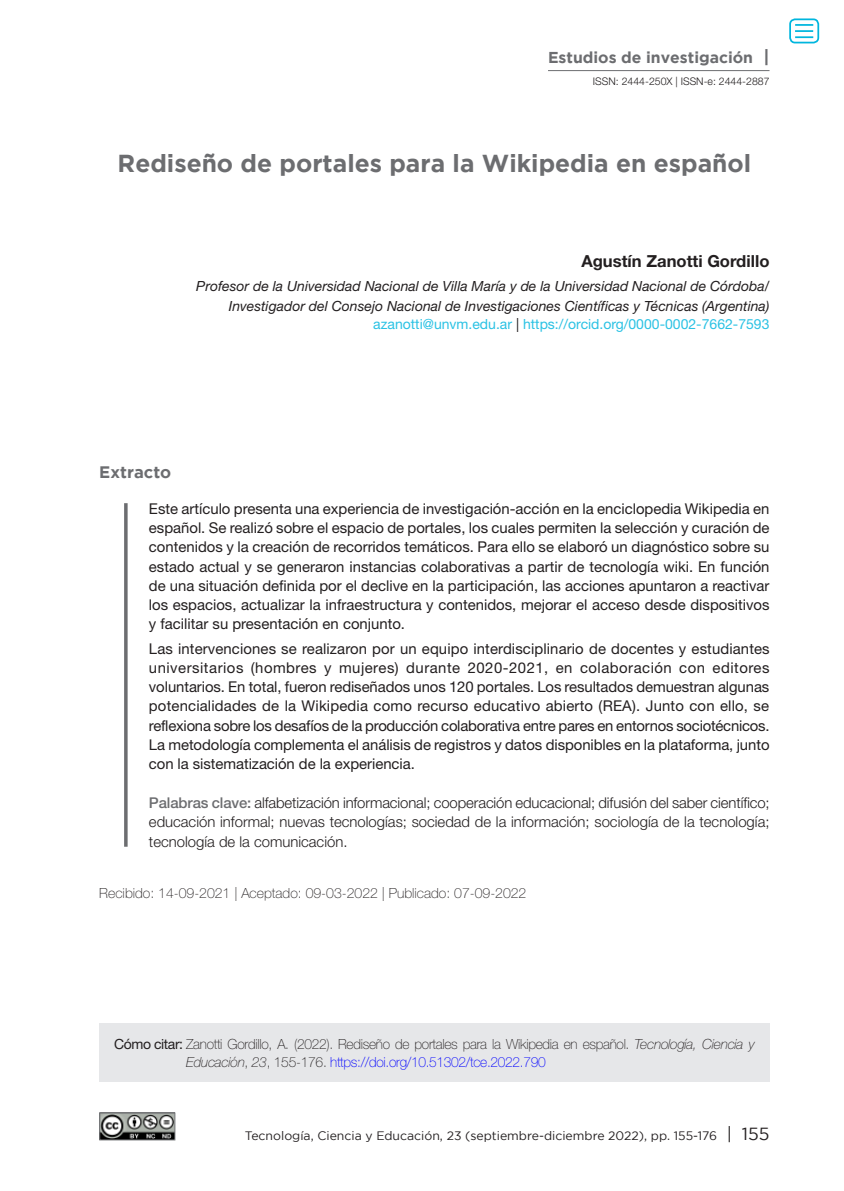
<style>
.page{position:relative;width:844px;height:1191px;background:#fff}
.page>*{position:absolute;margin:0;border:0;box-sizing:border-box;transform-origin:0 0}
.Título_NUEVO_FORMATO{font:700 24.5px "Gotham";color:#6c6d70}
.Autor_Helv{font:700 16.62px "Helvetica Neue LT Std";color:#231f20}
.Extracto_helv{font:700 16.62px "Gotham";color:#6c6d70}
.Título_NUEVO_FORMATO-2{font:700 15.75px "Gotham";color:#6c6d70}
.Texto_EXTRACTO{font:14.88px/19.2px "Helvetica Neue LT Std";letter-spacing:-.005em;color:#231f20;text-align:justify}
.P__CLAVE{font:300 14.88px/19.2px "Helvetica Neue LT Std";color:#231f20;text-align:justify}
.Cargo_Helv{font:italic 14px/19.2px "Helvetica Neue LT Std";color:#231f20;text-align:right}
.Cómo_citar{font:100 14px/18.4px "Helvetica Neue LT Std";letter-spacing:-.02em;color:#231f20}
.FECHAS_DE_TRABAJO{font:100 14px "Helvetica Neue LT Std";color:#231f20}
.correo_electronico_a{font:14px "Helvetica Neue LT Std";color:#2bc2e4}
.t1{font:12.25px "Gotham";color:#231f20}
.t2{font:300 10.5px "Helvetica Neue LT Std";color:#231f20}
.s1{font-size:17.5px}
.s2{color:#231f20}
.s3{font-weight:500;color:#6c6d70}
.s4{font-weight:400}
.s5{font-style:italic}
.s6{color:#00f}
</style>
<div class="page">
<img style="left:101px;top:1114px;width:72px;height:24px">
<div style="left:99px;top:1112px;width:76px;height:28px;border:1px solid #76787b"></div>
<hr style="left:548px;top:70px;width:221px;height:1px;background:#6c6d70">
<div style="left:789px;top:18px;width:30px;height:25px;border:2px solid #00b6de;border-radius:5px"></div>
<svg style="left:795px;top:24px;width:18px;height:14px"></svg>
<svg style="left:124px;top:503px;width:4px;height:343px"></svg>
<div style="left:99px;top:1023px;width:670px;height:58px;background:#e6e7e9"></div>
<p class="Título_NUEVO_FORMATO-2" style="left:548px;top:48px;width:223px">Estudios de investigación <span class="s1">|</span></p>
<p class="t2" style="left:592px;top:74px;width:178px">ISSN: 2444-250X | ISSN-e: 2444-2887</p>
<p class="Título_NUEVO_FORMATO" style="left:118px;top:149px;width:635px">Rediseño de portales para la Wikipedia en español</p>
<p class="Autor_Helv" style="left:581px;top:251px;width:190px">Agustín Zanotti Gordillo</p>
<p class="Cargo_Helv" style="left:196px;top:276px;width:574px">Profesor de la Universidad Nacional de Villa María y de la Universidad Nacional de Córdoba/<br>Investigador del Consejo Nacional de Investigaciones Científicas y Técnicas (Argentina)</p>
<p class="correo_electronico_a" style="left:373px;top:316px;width:397px">azanotti@unvm.edu.ar <span class="s2">|</span> https://orcid.org/0000-0002-7662-7593</p>
<p class="Extracto_helv" style="left:99px;top:463px;width:73px">Extracto</p>
<p class="Texto_EXTRACTO" style="left:149px;top:498px;width:622px">Este artículo presenta una experiencia de investigación-acción en la enciclopedia Wikipedia en español. Se realizó sobre el espacio de portales, los cuales permiten la selección y curación de contenidos y la creación de recorridos temáticos. Para ello se elaboró un diagnóstico sobre su estado actual y se generaron instancias colaborativas a partir de tecnología wiki. En función de una situación definida por el declive en la participación, las acciones apuntaron a reactivar los espacios, actualizar la infraestructura y contenidos, mejorar el acceso desde dispositivos y facilitar su presentación en conjunto.</p>
<p class="Texto_EXTRACTO" style="left:149px;top:638px;width:622px">Las intervenciones se realizaron por un equipo interdisciplinario de docentes y estudiantes universitarios (hombres y mujeres) durante 2020-2021, en colaboración con editores voluntarios. En total, fueron rediseñados unos 120 portales. Los resultados demuestran algunas potencialidades de la Wikipedia como recurso educativo abierto (REA). Junto con ello, se reflexiona sobre los desafíos de la producción colaborativa entre pares en entornos sociotécnicos.<br>La metodología complementa el análisis de registros y datos disponibles en la plataforma, junto con la sistematización de la experiencia.</p>
<p class="P__CLAVE" style="left:149px;top:793px;width:622px"><span class="s3">Palabras clave:</span> alfabetización informacional; cooperación educacional; difusión del saber científico; educación informal; nuevas tecnologías; sociedad de la información; sociología de la tecnología; tecnología de la comunicación.</p>
<p class="FECHAS_DE_TRABAJO" style="left:99px;top:884px;width:428px">Recibido: 14-09-2021 | Aceptado: 09-03-2022 | Publicado: 07-09-2022</p>
<p class="Cómo_citar" style="left:186px;top:1034px;width:569px;text-indent:-72px"><span class="s4">Cómo citar:</span> Zanotti Gordillo, A. (2022). Rediseño de portales para la Wikipedia en español. <span class="s5">Tecnología, Ciencia y<br>Educación</span>, <span class="s5">23</span>, 155-176. <span class="s6">https://doi.org/10.51302/tce.2022.790</span></p>
<p class="t1" style="left:245px;top:1128px;width:526px">Tecnología, Ciencia y Educación, 23 (septiembre-diciembre 2022), pp. 155-176 <span class="s1">| 155</span></p>
</div>
